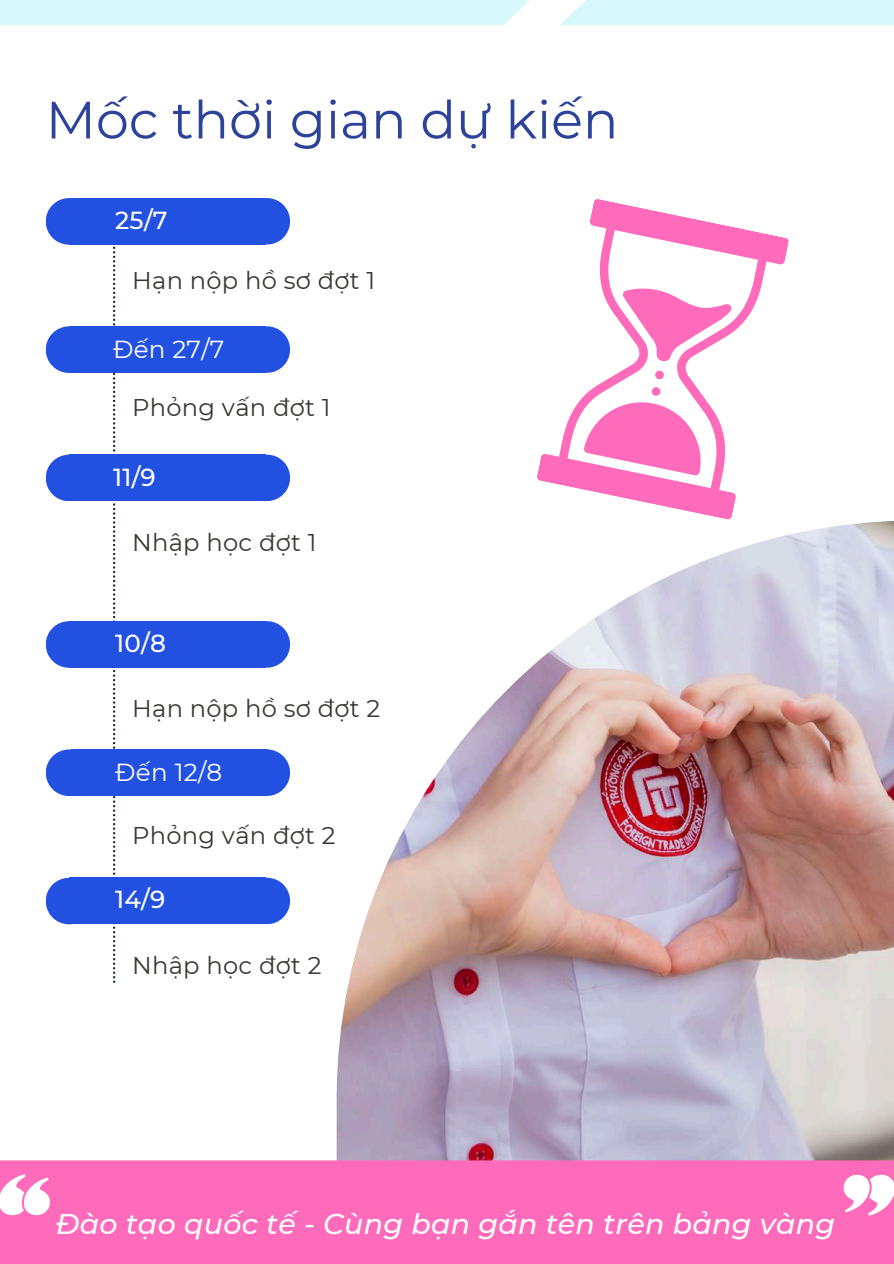
<style>
.page{position:relative;width:894px;height:1264px;background:#fff}
.page>*{position:absolute;margin:0;border:0;box-sizing:border-box;transform-origin:0 0}
.t1{font:52.5px "Montserrat";color:#2c429b}
.t2{font:italic 500 28.5px "Montserrat";letter-spacing:.01em;color:#fff}
.t3{font:500 24.6px "Montserrat";letter-spacing:.01em;color:#fff}
.t4{font:24.6px "Montserrat";letter-spacing:.01em;color:#fff}
.t5{font:24.15px "Montserrat";letter-spacing:.01em;color:#373734}
</style>
<div class="page">
<div style="left:0;top:0;width:649px;height:25px;background:#d7f9fd"></div>
<div style="left:559px;top:0;width:334px;height:25px;background:#d7f9fd"></div>
<svg style="left:113px;top:244px;width:2px;height:738px"></svg>
<div style="left:46px;top:326px;width:46px;height:47px;background:#2251e2;border-radius:50%"></div>
<div style="left:69px;top:326px;width:196px;height:47px;background:#2251e2"></div>
<div style="left:244px;top:326px;width:46px;height:47px;background:#2251e2;border-radius:50%"></div>
<div style="left:46px;top:198px;width:46px;height:47px;background:#2251e2;border-radius:50%"></div>
<div style="left:69px;top:198px;width:196px;height:46px;background:#2251e2"></div>
<div style="left:244px;top:198px;width:46px;height:46px;background:#2251e2;border-radius:50%"></div>
<div style="left:46px;top:454px;width:46px;height:47px;background:#2251e2;border-radius:50%"></div>
<div style="left:69px;top:454px;width:196px;height:47px;background:#2251e2"></div>
<div style="left:244px;top:454px;width:46px;height:47px;background:#2251e2;border-radius:50%"></div>
<div style="left:46px;top:621px;width:46px;height:46px;background:#2251e2;border-radius:50%"></div>
<div style="left:69px;top:621px;width:196px;height:46px;background:#2251e2"></div>
<div style="left:244px;top:621px;width:46px;height:46px;background:#2251e2;border-radius:50%"></div>
<div style="left:46px;top:749px;width:46px;height:47px;background:#2251e2;border-radius:50%"></div>
<div style="left:71px;top:749px;width:197px;height:47px;background:#2251e2"></div>
<div style="left:244px;top:749px;width:46px;height:46px;background:#2251e2;border-radius:50%"></div>
<div style="left:46px;top:877px;width:46px;height:47px;background:#2251e2;border-radius:50%"></div>
<div style="left:69px;top:877px;width:196px;height:47px;background:#2251e2"></div>
<div style="left:244px;top:877px;width:46px;height:47px;background:#2251e2;border-radius:50%"></div>
<svg style="left:537px;top:199px;width:252px;height:321px"></svg>
<svg style="left:611px;top:283px;width:121px;height:97px"></svg>
<svg style="left:583px;top:386px;width:128px;height:90px"></svg>
<img style="left:336px;top:521px;width:557px;height:639px">
<div style="left:0;top:1160px;width:893px;height:103px;background:#ff6bbb"></div>
<svg style="left:843px;top:1174px;width:50px;height:41px"></svg>
<svg style="left:0;top:1174px;width:50px;height:41px"></svg>
<h1 class="t1" style="left:46px;top:88px;width:574px">Mốc thời gian dự kiến</h1>
<p class="t3" style="left:115px;top:205px;width:54px">25/7</p>
<p class="t5" style="left:132px;top:266px;width:244px">Hạn nộp hồ sơ đợt 1</p>
<p class="t4" style="left:113px;top:334px;width:113px">Đến 27/7</p>
<p class="t5" style="left:132px;top:393px;width:200px">Phỏng vấn đợt 1</p>
<p class="t3" style="left:113px;top:462px;width:44px">11/9</p>
<p class="t5" style="left:132px;top:527px;width:186px">Nhập học đợt 1</p>
<p class="t3" style="left:115px;top:628px;width:52px">10/8</p>
<p class="t5" style="left:132px;top:694px;width:249px">Hạn nộp hồ sơ đợt 2</p>
<p class="t4" style="left:115px;top:757px;width:108px">Đến 12/8</p>
<p class="t5" style="left:132px;top:821px;width:205px">Phỏng vấn đợt 2</p>
<p class="t3" style="left:115px;top:884px;width:52px">14/9</p>
<p class="t5" style="left:132px;top:950px;width:191px">Nhập học đợt 2</p>
<p class="t2" style="left:56px;top:1206px;width:780px">Đào tạo quốc tế - Cùng bạn gắn tên trên bảng vàng</p>
</div>
